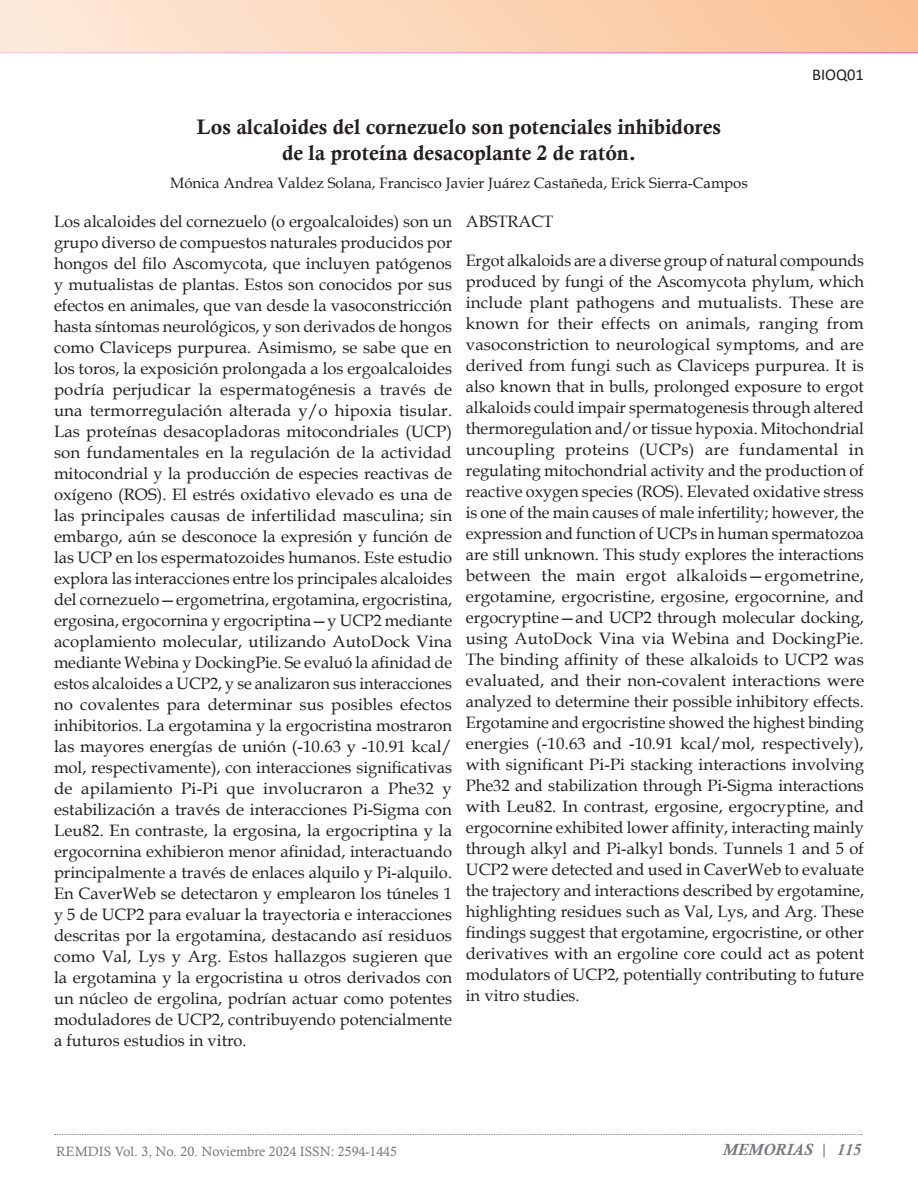
<style>
.page{position:relative;width:918px;height:1188px;background:#fff}
.page>*{position:absolute;margin:0;border:0;box-sizing:border-box;transform-origin:0 0}
.titulo1{font:21px/25.5px "Calis MT Bol";color:#231f20;text-align:center}
.normal2{font:16.5px/21px "Book Antiqua";color:#231f20;text-align:justify}
.t1{font:italic 700 16.5px "Calisto";color:#76787b}
.t2{font:16.5px "Calibri";color:#231f20}
.autores{font:15px "Book Antiqua";color:#231f20}
.t3{font:13.5px "Calisto";color:#76787b}
.s1{font-weight:400;font-style:normal}
</style>
<div class="page">
<svg style="left:54px;top:1134px;width:808px;height:1px"></svg>
<svg style="left:0;top:0;width:918px;height:53px;background:#fbd4b8"></svg>
<p class="t2" style="left:812px;top:63px;width:53px">BIOQ01</p>
<p class="titulo1" style="left:197px;top:114px;width:526px">Los alcaloides del cornezuelo son potenciales inhibidores de la proteína desacoplante 2 de ratón.</p>
<p class="autores" style="left:170px;top:173px;width:579px">Mónica Andrea Valdez Solana, Francisco Javier Juárez Castañeda, Erick Sierra-Campos</p>
<p class="normal2" style="left:54px;top:211px;width:400px">Los alcaloides del cornezuelo (o ergoalcaloides) son un grupo diverso de compuestos naturales producidos por hongos del filo Ascomycota, que incluyen patógenos y mutualistas de plantas. Estos son conocidos por sus efectos en animales, que van desde la vasoconstricción hasta síntomas neurológicos, y son derivados de hongos como Claviceps purpurea. Asimismo, se sabe que en los toros, la exposición prolongada a los ergoalcaloides podría perjudicar la espermatogénesis a través de una termorregulación alterada y/o hipoxia tisular.<br>Las proteínas desacopladoras mitocondriales (UCP) son fundamentales en la regulación de la actividad mitocondrial y la producción de especies reactivas de oxígeno (ROS). El estrés oxidativo elevado es una de las principales causas de infertilidad masculina; sin embargo, aún se desconoce la expresión y función de las UCP en los espermatozoides humanos. Este estudio explora las interacciones entre los principales alcaloides del cornezuelo—ergometrina, ergotamina, ergocristina, ergosina, ergocornina y ergocriptina—y UCP2 mediante acoplamiento molecular, utilizando AutoDock Vina mediante Webina y DockingPie. Se evaluó la afinidad de estos alcaloides a UCP2, y se analizaron sus interacciones no covalentes para determinar sus posibles efectos inhibitorios. La ergotamina y la ergocristina mostraron las mayores energías de unión (-10.63 y -10.91 kcal/ mol, respectivamente), con interacciones significativas de apilamiento Pi-Pi que involucraron a Phe32 y estabilización a través de interacciones Pi-Sigma con Leu82. En contraste, la ergosina, la ergocriptina y la ergocornina exhibieron menor afinidad, interactuando principalmente a través de enlaces alquilo y Pi-alquilo.<br>En CaverWeb se detectaron y emplearon los túneles 1 y 5 de UCP2 para evaluar la trayectoria e interacciones descritas por la ergotamina, destacando así residuos como Val, Lys y Arg. Estos hallazgos sugieren que la ergotamina y la ergocristina u otros derivados con un núcleo de ergolina, podrían actuar como potentes moduladores de UCP2, contribuyendo potencialmente a futuros estudios in vitro.</p>
<p class="normal2" style="left:466px;top:211px;width:89px">ABSTRACT</p>
<p class="normal2" style="left:466px;top:250px;width:400px">Ergot alkaloids are a diverse group of natural compounds produced by fungi of the Ascomycota phylum, which include plant pathogens and mutualists. These are known for their effects on animals, ranging from vasoconstriction to neurological symptoms, and are derived from fungi such as Claviceps purpurea. It is also known that in bulls, prolonged exposure to ergot alkaloids could impair spermatogenesis through altered thermoregulation and/or tissue hypoxia. Mitochondrial uncoupling proteins (UCPs) are fundamental in regulating mitochondrial activity and the production of reactive oxygen species (ROS). Elevated oxidative stress is one of the main causes of male infertility; however, the expression and function of UCPs in human spermatozoa are still unknown. This study explores the interactions between the main ergot alkaloids—ergometrine, ergotamine, ergocristine, ergosine, ergocornine, and ergocryptine—and UCP2 through molecular docking, using AutoDock Vina via Webina and DockingPie.<br>The binding affinity of these alkaloids to UCP2 was evaluated, and their non-covalent interactions were analyzed to determine their possible inhibitory effects.<br>Ergotamine and ergocristine showed the highest binding energies (-10.63 and -10.91 kcal/mol, respectively), with significant Pi-Pi stacking interactions involving Phe32 and stabilization through Pi-Sigma interactions with Leu82. In contrast, ergosine, ergocryptine, and ergocornine exhibited lower affinity, interacting mainly through alkyl and Pi-alkyl bonds. Tunnels 1 and 5 of UCP2 were detected and used in CaverWeb to evaluate the trajectory and interactions described by ergotamine, highlighting residues such as Val, Lys, and Arg. These findings suggest that ergotamine, ergocristine, or other derivatives with an ergoline core could act as potent modulators of UCP2, potentially contributing to future in vitro studies.</p>
<p class="t3" style="left:56px;top:1144px;width:342px">REMDIS Vol. 3, No. 20. Noviembre 2024 ISSN: 2594-1445</p>
<p class="t1" style="left:723px;top:1140px;width:140px">MEMORIAS <span class="s1">|</span> 115</p>
</div>
